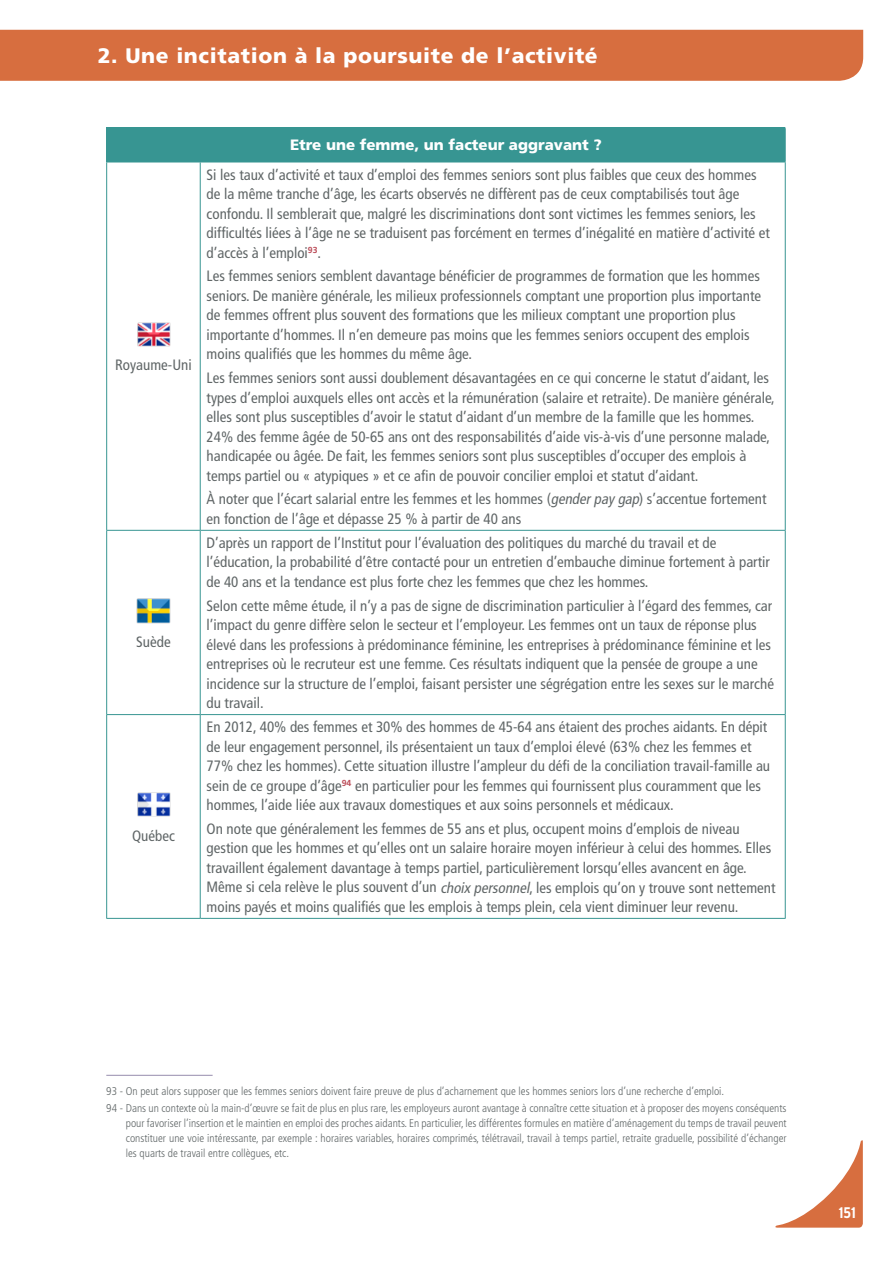
<style>
.page{position:relative;width:893px;height:1263px;background:#fff}
.page>*{position:absolute;margin:0;border:0;box-sizing:border-box;transform-origin:0 0}
.t1{font:900 21px "Frutiger";letter-spacing:.03em;color:#fff}
.t2{font:700 condensed 15.3px "Interstate";color:#fff}
.t3{font:condensed 15px/19.5px "Frutiger";color:#606667}
.t4{font:900 15px "Frutiger";color:#fff}
.t5{font:300 condensed 11.25px/15px "Frutiger";color:#606667}
.s1{font-style:italic}
</style>
<div class="page">
<svg style="left:775px;top:1140px;width:88px;height:87px"></svg>
<div style="left:107px;top:128px;width:678px;height:34px;background:#379592"></div>
<hr style="left:785px;top:128px;width:1px;height:34px;background:#379592">
<hr style="left:200px;top:162px;width:1px;height:368px;background:#379592">
<hr style="left:785px;top:162px;width:1px;height:368px;background:#379592">
<hr style="left:106px;top:530px;width:94px;height:1px;background:#379592">
<hr style="left:200px;top:530px;width:586px;height:1px;background:#379592">
<hr style="left:200px;top:531px;width:1px;height:183px;background:#379592">
<hr style="left:785px;top:531px;width:1px;height:183px;background:#379592">
<hr style="left:106px;top:714px;width:94px;height:1px;background:#379592">
<hr style="left:200px;top:714px;width:586px;height:1px;background:#379592">
<hr style="left:200px;top:715px;width:1px;height:203px;background:#379592">
<hr style="left:785px;top:715px;width:1px;height:203px;background:#379592">
<hr style="left:106px;top:128px;width:1px;height:34px;background:#379592">
<hr style="left:106px;top:162px;width:94px;height:1px;background:#379592">
<hr style="left:200px;top:162px;width:586px;height:1px;background:#379592">
<hr style="left:106px;top:162px;width:1px;height:368px;background:#379592">
<hr style="left:106px;top:531px;width:1px;height:183px;background:#379592">
<hr style="left:106px;top:715px;width:1px;height:203px;background:#379592">
<hr style="left:106px;top:918px;width:94px;height:1px;background:#379592">
<hr style="left:200px;top:918px;width:586px;height:1px;background:#379592">
<img style="left:137px;top:322px;width:33px;height:24px">
<img style="left:137px;top:598px;width:33px;height:25px">
<img style="left:137px;top:792px;width:33px;height:25px">
<hr style="left:106px;top:1075px;width:107px;height:1px;background:#978cad">
<div style="left:0;top:30px;width:863px;height:51px;background:#d76e3f"></div>
<h1 class="t1" style="left:98px;top:43px;width:501px">2. Une incitation à la poursuite de l’activité</h1>
<p class="t3" style="left:115px;top:355px;width:78px">Royaume-Uni</p>
<p class="t3" style="left:136px;top:632px;width:36px">Suède</p>
<p class="t3" style="left:132px;top:826px;width:44px">Québec</p>
<p class="t4" style="left:290px;top:136px;width:313px">Etre une femme, un facteur aggravant ?</p>
<p class="t3" style="left:207px;top:165px;width:565px">Si les taux d’activité et taux d’emploi des femmes seniors sont plus faibles que ceux des hommes de la même tranche d’âge, les écarts observés ne diffèrent pas de ceux comptabilisés tout âge confondu. Il semblerait que, malgré les discriminations dont sont victimes les femmes seniors, les difficultés liées à l’âge ne se traduisent pas forcément en termes d’inégalité en matière d’activité et d’accès à l’emploi<sup>93</sup>.</p>
<p class="t3" style="left:207px;top:267px;width:556px">Les femmes seniors semblent davantage bénéficier de programmes de formation que les hommes seniors. De manière générale, les milieux professionnels comptant une proportion plus importante de femmes offrent plus souvent des formations que les milieux comptant une proportion plus importante d’hommes. Il n’en demeure pas moins que les femmes seniors occupent des emplois moins qualifiés que les hommes du même âge.</p>
<p class="t3" style="left:207px;top:368px;width:570px">Les femmes seniors sont aussi doublement désavantagées en ce qui concerne le statut d’aidant, les types d’emploi auxquels elles ont accès et la rémunération (salaire et retraite). De manière générale, elles sont plus susceptibles d’avoir le statut d’aidant d’un membre de la famille que les hommes.<br>24% des femme âgée de 50-65 ans ont des responsabilités d’aide vis-à-vis d’une personne malade, handicapée ou âgée. De fait, les femmes seniors sont plus susceptibles d’occuper des emplois à temps partiel ou « atypiques » et ce afin de pouvoir concilier emploi et statut d’aidant.</p>
<p class="t3" style="left:207px;top:490px;width:561px">À noter que l’écart salarial entre les femmes et les hommes (<span class="s1">genderpay gap</span>) s’accentue fortement en fonction de l’âge et dépasse 25 % à partir de 40 ans</p>
<p class="t3" style="left:207px;top:533px;width:565px">D’après un rapport de l’Institut pour l’évaluation des politiques du marché du travail et de l’éducation, la probabilité d’être contacté pour un entretien d’embauche diminue fortement à partir de 40 ans et la tendance est plus forte chez les femmes que chez les hommes.</p>
<p class="t3" style="left:207px;top:596px;width:569px">Selon cette même étude, il n’y a pas de signe de discrimination particulier à l’égard des femmes, car l’impact du genre diffère selon le secteur et l’employeur. Les femmes ont un taux de réponse plus élevé dans les professions à prédominance féminine, les entreprises à prédominance féminine et les entreprises où le recruteur est une femme. Ces résultats indiquent que la pensée de groupe a une incidence sur la structure de l’emploi, faisant persister une ségrégation entre les sexes sur le marché du travail.</p>
<p class="t3" style="left:207px;top:717px;width:565px">En 2012, 40% des femmes et 30% des hommes de 45-64 ans étaient des proches aidants. En dépit de leur engagement personnel, ils présentaient un taux d’emploi élevé (63% chez les femmes et 77% chez les hommes). Cette situation illustre l’ampleur du défi de la conciliation travail-famille au sein de ce groupe d’âge<sup>94</sup> en particulier pour les femmes qui fournissent plus couramment que les hommes, l’aide liée aux travaux domestiques et aux soins personnels et médicaux.</p>
<p class="t3" style="left:207px;top:819px;width:570px">On note que généralement les femmes de 55 ans et plus, occupent moins d’emplois de niveau gestion que les hommes et qu’elles ont un salaire horaire moyen inférieur à celui des hommes. Elles travaillent également davantage à temps partiel, particulièrement lorsqu’elles avancent en âge.<br>Même si cela relève le plus souvent d’un <span class="s1">choix personnel</span>, les emplois qu’on y trouve sont nettement moins payés et moins qualifiés que les emplois à temps plein, cela vient diminuer leur revenu.</p>
<p class="t5" style="left:106px;top:1082px;width:682px;line-height:17.1px">93 - On peut alors supposer que les femmes seniors doivent faire preuve de plus d’acharnement que les hommes seniors lors d’une recherche d’emploi.<br>94 - Dans un contexte où la main-d’œuvre se fait de plus en plus rare, les employeurs auront avantage à connaître cette situation et à proposer des moyens conséquents</p>
<p class="t5" style="left:126px;top:1115px;width:662px;text-align:justify">pour favoriser l’insertion et le maintien en emploi des proches aidants. En particulier, les différentes formules en matière d’aménagement du temps de travail peuvent constituer une voie intéressante, par exemple : horaires variables, horaires comprimés, télétravail, travail à temps partiel, retraite graduelle, possibilité d’échanger les quarts de travail entre collègues, etc.</p>
<p class="t2" style="left:839px;top:1204px;width:19px">151</p>
</div>
